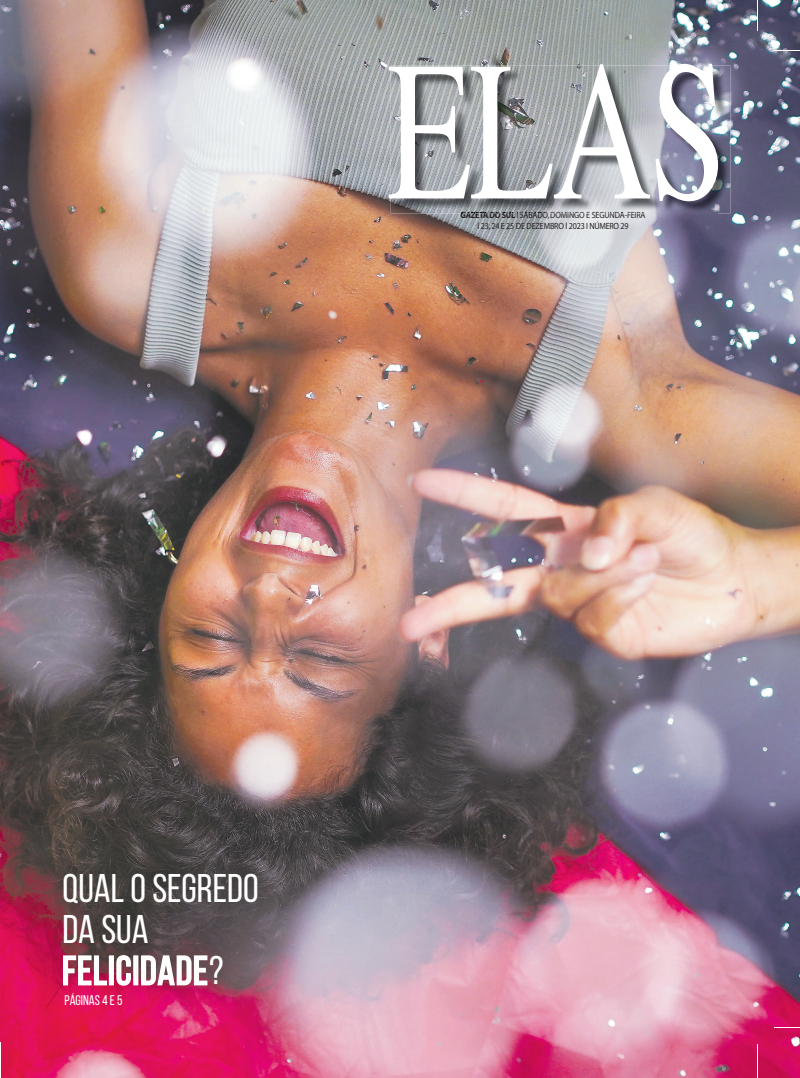
<style>
.page{position:relative;width:800px;height:1078px;background:#fff}
.page>*{position:absolute;margin:0;border:0;box-sizing:border-box;transform-origin:0 0}
.t1{font:40px/41px "Bebas Neue";color:#fff}
.t2{font:14px "Bebas Neue";color:#fff}
.t3{font:9px "Myriad";letter-spacing:-.02em;color:#1f1c1e;scale:.9 1}
.t4{font:9px/11px "Myriad";letter-spacing:-.02em;color:#231f20;text-align:right;scale:.9 1}
.s1{font-weight:700;color:#1c1a1d}
.s2{font-weight:700;color:#1c1a1c}
.s3{font-weight:700;color:#1c181c}
.s4{font-weight:700;color:#0e1117}
.s5{color:#1a1217}
.s6{color:#1c1a1d}
.s7{color:#181619}
.s8{color:#1b191b}
.s9{color:#1c1a1c}
.s10{color:#1e191d}
.s11{color:#1e1b1e}
.s12{color:#1e1c1e}
</style>
<div class="page">
<img style="left:0;top:0;width:799px;height:1077px">
<hr style="left:0;top:1042px;width:1px;height:35px;background:#fff">
<hr style="left:757px;top:1044px;width:1px;height:33px;background:#fff">
<hr style="left:757px;top:0;width:1px;height:31px;background:#fff">
<svg style="left:774px;top:1027px;width:25px;height:1px"></svg>
<svg style="left:774px;top:50px;width:25px;height:1px"></svg>
<img style="left:390px;top:65px;width:340px;height:148px">
<img style="left:460px;top:212px;width:55px;height:1px">
<img style="left:517px;top:210px;width:200px;height:3px">
<svg style="left:388px;top:64px;width:330px;height:137px"></svg>
<p class="t3" style="left:460px;top:212px;width:207px"><span class="s1">GA</span><span class="s2">ZE</span><span class="s3">TA</span> <span class="s1">DO</span> <span class="s4">SU</span><span class="s2">L</span> <span class="s5">I</span> <span class="s6">SÁ</span><span class="s7">BA</span><span class="s8">D</span><span class="s9">O</span> <span class="s10">DO</span><span class="s11">MI</span>NGO E SEGUNDA FE<span class="s12">IR</span>A</p>
<p class="t4" style="left:477px;top:210px;width:169px">-<br>l 23, 24 E 25 DE DEZEMBRO l 2023 I NÚMERO 29</p>
<p class="t4" style="left:547px;top:210px;width:3px">,</p>
<p class="t1" style="left:62px;top:867px;width:198px">QUAL O SEGREDO<br>DA SUA<br>FELICIDADE?</p>
<p class="t2" style="left:65px;top:992px;width:59px">PÁGINAS 4 E 5</p>
</div>
